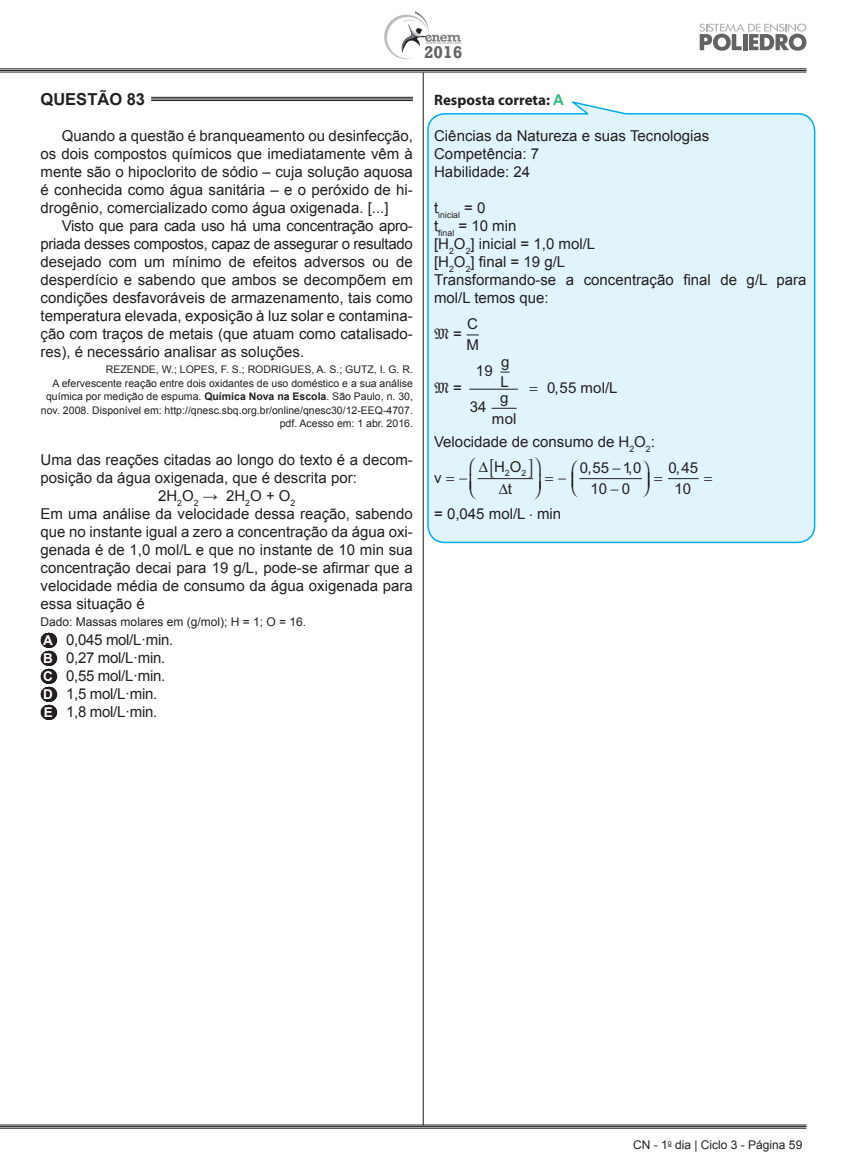
<style>
.page{position:relative;width:847px;height:1174px;background:#fff}
.page>*{position:absolute;margin:0;border:0;box-sizing:border-box;transform-origin:0 0}
.t1{font:700 17.4px "Rockwell";color:#636366}
.t2{font:700 16.5px "Arial";color:#231f20}
.t3{font:15px/18px "Arial";color:#231f20}
.t4{font:15px/18px "Arial";letter-spacing:-.02em;color:#231f20}
.t5{font:700 15px "Myriad Pro";color:#231f20}
.t6{font:12px "Arial";color:#231f20}
.t7{font:10.5px/13.5px "Arial";color:#231f20;text-align:right}
.t8{font:8.7px "Arial";color:#231f20}
.s1{font-weight:700}
.s2{font-weight:700;font-size:13.5px;color:#fff}
.s3{font-family:"Arial";color:#38b983}
</style>
<div class="page">
<div style="left:427px;top:101px;width:388px;height:443px;background:#e1f4fc"></div>
<hr style="left:423px;top:72px;width:1px;height:1053px;background:#231f20">
<hr style="left:0;top:69px;width:806px;height:1px;background:#231f20">
<hr style="left:0;top:70px;width:806px;height:1px;background:#231f20">
<hr style="left:0;top:72px;width:806px;height:1px;background:#231f20">
<hr style="left:0;top:1124px;width:806px;height:1px;background:#231f20">
<hr style="left:0;top:1126px;width:806px;height:1px;background:#231f20">
<hr style="left:0;top:1128px;width:806px;height:1px;background:#231f20">
<svg style="left:699px;top:23px;width:107px;height:28px"></svg>
<svg style="left:384px;top:11px;width:77px;height:48px"></svg>
<hr style="left:151px;top:97px;width:262px;height:1px;background:#231f20">
<hr style="left:151px;top:98px;width:262px;height:1px;background:#231f20">
<hr style="left:151px;top:100px;width:262px;height:1px;background:#231f20">
<svg style="left:48px;top:633px;width:2px;height:87px"></svg>
<svg style="left:466px;top:334px;width:12px;height:1px"></svg>
<svg style="left:491px;top:408px;width:25px;height:1px"></svg>
<hr style="left:469px;top:389px;width:48px;height:1px;background:#231f20">
<hr style="left:477px;top:478px;width:56px;height:1px;background:#231f20">
<hr style="left:579px;top:478px;width:62px;height:1px;background:#231f20">
<hr style="left:667px;top:478px;width:31px;height:1px;background:#231f20">
<svg style="left:434px;top:328px;width:14px;height:11px"></svg>
<svg style="left:434px;top:382px;width:14px;height:11px"></svg>
<svg style="left:529px;top:387px;width:8px;height:4px"></svg>
<svg style="left:490px;top:458px;width:4px;height:19px"></svg>
<svg style="left:643px;top:460px;width:19px;height:37px"></svg>
<svg style="left:704px;top:477px;width:7px;height:3px"></svg>
<svg style="left:446px;top:457px;width:30px;height:42px"></svg>
<div style="left:528px;top:457px;width:49px;height:42px;background:#e1f4fc"></div>
<svg style="left:610px;top:468px;width:10px;height:22px"></svg>
<p class="t1" style="left:424px;top:42px;width:40px">2016</p>
<p class="t2" style="left:40px;top:88px;width:106px">QUESTÃO 83</p>
<p class="t3" style="left:41px;top:127px;width:374px;text-align:justify;text-indent:21px">Quando a questão é branqueamento ou desinfecção, os dois compostos químicos que imediatamente vêm à mente são o hipoclorito de sódio – cuja solução aquosa é conhecida como água sanitária – e o peróxido de hi&shy;drogênio, comercializado como água oxigenada. [...]</p>
<p class="t3" style="left:41px;top:217px;width:374px;text-align:justify;text-indent:21px">Visto que para cada uso há uma concentração apro&shy;priada desses compostos, capaz de assegurar o resultado desejado com um mínimo de efeitos adversos ou de desperdício e sabendo que ambos se decompõem em condições desfavoráveis de armazenamento, tais como temperatura elevada, exposição à luz solar e contamina&shy;ção com traços de metais (que atuam como catalisado&shy;res), é necessário analisar as soluções.</p>
<p class="t7" style="left:41px;top:363px;width:373px">REZENDE, W.; LOPES, F. S.; RODRIGUES, A. S.; GUTZ, I. G. R.<br>A efervescente reação entre dois oxidantes de uso doméstico e a sua análise química por medição de espuma. <span class="s1">Química Nova na Escola</span>. São Paulo, n. 30, nov. 2008. Disponível em: http://qnesc.sbq.org.br/online/qnesc30/12-EEQ-4707. pdf. Acesso em: 1 abr. 2016.</p>
<p class="t3" style="left:40px;top:451px;width:374px">Uma das reações citadas ao longo do texto é a decom-</p>
<p class="t3" style="left:40px;top:469px;width:318px">posição da água oxigenada, que é descrita por:</p>
<p class="t3" style="left:158px;top:487px;width:139px">2H<sub>2</sub>O<sub>2</sub> → 2H<sub>2</sub>O + O<sub>2</sub></p>
<p class="t3" style="left:40px;top:505px;width:374px">Em uma análise da velocidade dessa reação, sabendo</p>
<p class="t3" style="left:40px;top:523px;width:374px">que no instante igual a zero a concentração da água oxi-</p>
<p class="t3" style="left:40px;top:541px;width:374px">genada é de 1,0 mol/L e que no instante de 10 min sua</p>
<p class="t3" style="left:40px;top:559px;width:374px">concentração decai para 19 g/L, pode-se afirmar que a</p>
<p class="t3" style="left:40px;top:577px;width:374px">velocidade média de consumo da água oxigenada para</p>
<p class="t3" style="left:40px;top:595px;width:106px">essa situação é</p>
<p class="t6" style="left:40px;top:613px;width:267px">Dado: Massas molares em (g/mol); H = 1; O = 16.</p>
<p class="t4" style="left:43px;top:631px;width:131px"><span class="s2">A</span> 0,045 mol/L·min.<br><span class="s2">B</span> 0,27 mol/L·min.<br><span class="s2">C</span> 0,55 mol/L·min.<br><span class="s2">D</span> 1,5 mol/L·min.<br><span class="s2">E</span> 1,8 mol/L·min.</p>
<p class="t5" style="left:434px;top:90px;width:131px">Resposta correta: <span class="s3">A</span></p>
<p class="t3" style="left:434px;top:127px;width:276px">Ciências da Natureza e suas Tecnologias<br>Competência: 7<br>Habilidade: 24</p>
<p class="t8" style="left:434px;top:209px;width:53px"><sup>t</sup>inicial <sup>=</sup> <sup>0</sup></p>
<p class="t3" style="left:434px;top:217px;width:374px">t<sub>final</sub> = 10 min<br>[H<sub>2</sub>O<sub>2</sub>] inicial = 1,0 mol/L<br>[H<sub>2</sub>O<sub>2</sub>] final = 19 g/L<br>Transformando-se a concentração final de g/L para mol/L temos que:</p>
<p class="t3" style="left:453px;top:325px;width:10px">=</p>
<p class="t3" style="left:466px;top:313px;width:14px;line-height:21.1px">C<br>M</p>
<p class="t3" style="left:453px;top:379px;width:10px">=</p>
<p class="t3" style="left:500px;top:351px;width:11px;line-height:20.9px">g<br>L</p>
<p class="t3" style="left:491px;top:387px;width:26px;line-height:20.9px;text-align:center">g mol</p>
<p class="t3" style="left:475px;top:362px;width:18px">19</p>
<p class="t3" style="left:469px;top:398px;width:18px">34</p>
<p class="t3" style="left:547px;top:379px;width:72px">0 55 mol/L</p>
<p class="t3" style="left:554px;top:379px;width:6px">,</p>
<p class="t3" style="left:434px;top:433px;width:222px">Velocidade de consumo de H<sub>2</sub>O<sub>2</sub>:</p>
<p class="t3" style="left:434px;top:468px;width:9px">v</p>
<p class="t3" style="left:498px;top:455px;width:24px;line-height:22.4px;text-indent:-20px">∆ H O ∆t</p>
<p class="t8" style="left:504px;top:467px;width:6px">2</p>
<p class="t3" style="left:579px;top:457px;width:63px;line-height:21.1px;text-align:center">055 10<br>10 0</p>
<p class="t3" style="left:668px;top:457px;width:31px;line-height:21.1px;text-align:center">045<br>10</p>
<p class="t8" style="left:521px;top:467px;width:6px">2</p>
<p class="t3" style="left:587px;top:458px;width:6px">,</p>
<p class="t3" style="left:628px;top:458px;width:6px">,</p>
<p class="t3" style="left:675px;top:458px;width:6px">,</p>
<p class="t3" style="left:434px;top:505px;width:129px">= 0,045 mol/L ⋅ min</p>
<p class="t6" style="left:632px;top:1136px;width:171px">CN - 1<sup>o</sup> dia | Ciclo 3 - Página 59</p>
</div>
